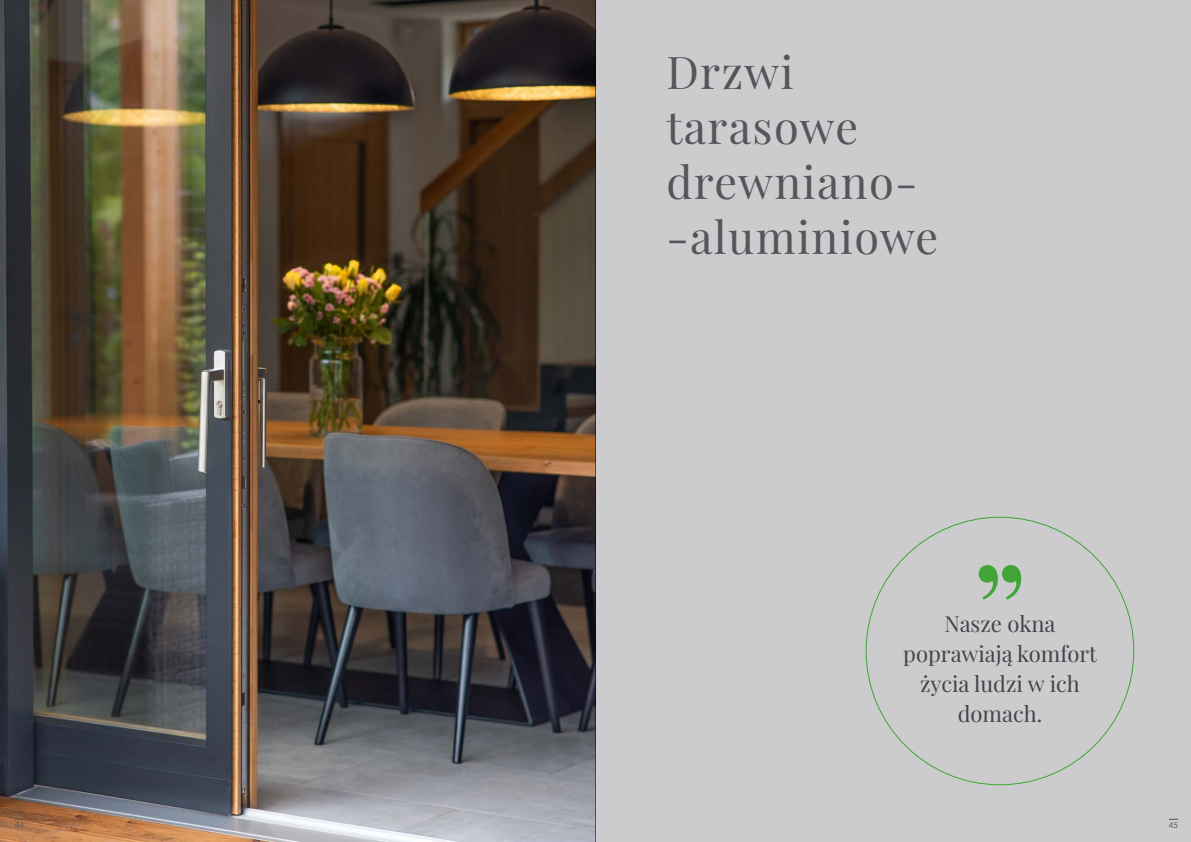
<style>
.page{position:relative;width:1191px;height:842px;background:#fff}
.page>*{position:absolute;margin:0;border:0;box-sizing:border-box;transform-origin:0 0}
.title_chapter{font:45px "Playfair Display";letter-spacing:.03em;color:#54565a}
.t1{font:22px/30px "Playfair Display";color:#54565a;text-align:center}
.t2{font:8px "Lato";color:#54565a}
</style>
<div class="page">
<div style="left:595px;top:0;width:596px;height:842px;background:#ccccce"></div>
<img style="left:0;top:0;width:595px;height:842px">
<svg style="left:978px;top:565px;width:43px;height:35px"></svg>
<hr style="left:595px;top:0;width:1px;height:842px;background:#000">
<p class="title_chapter" style="left:666px;top:36px;width:129px">Drzwi</p>
<p class="title_chapter" style="left:666px;top:91px;width:193px">tarasowe</p>
<p class="title_chapter" style="left:666px;top:146px;width:246px">drewniano-</p>
<p class="title_chapter" style="left:690px;top:201px;width:250px">aluminiowe</p>
<p class="t1" style="left:903px;top:607px;width:195px">Nasze okna poprawiają komfort życia ludzi w ich domach.</p>
<p class="t2" style="left:15px;top:820px;width:11px">44</p>
<p class="t2" style="left:1168px;top:820px;width:11px">45</p>
</div>
